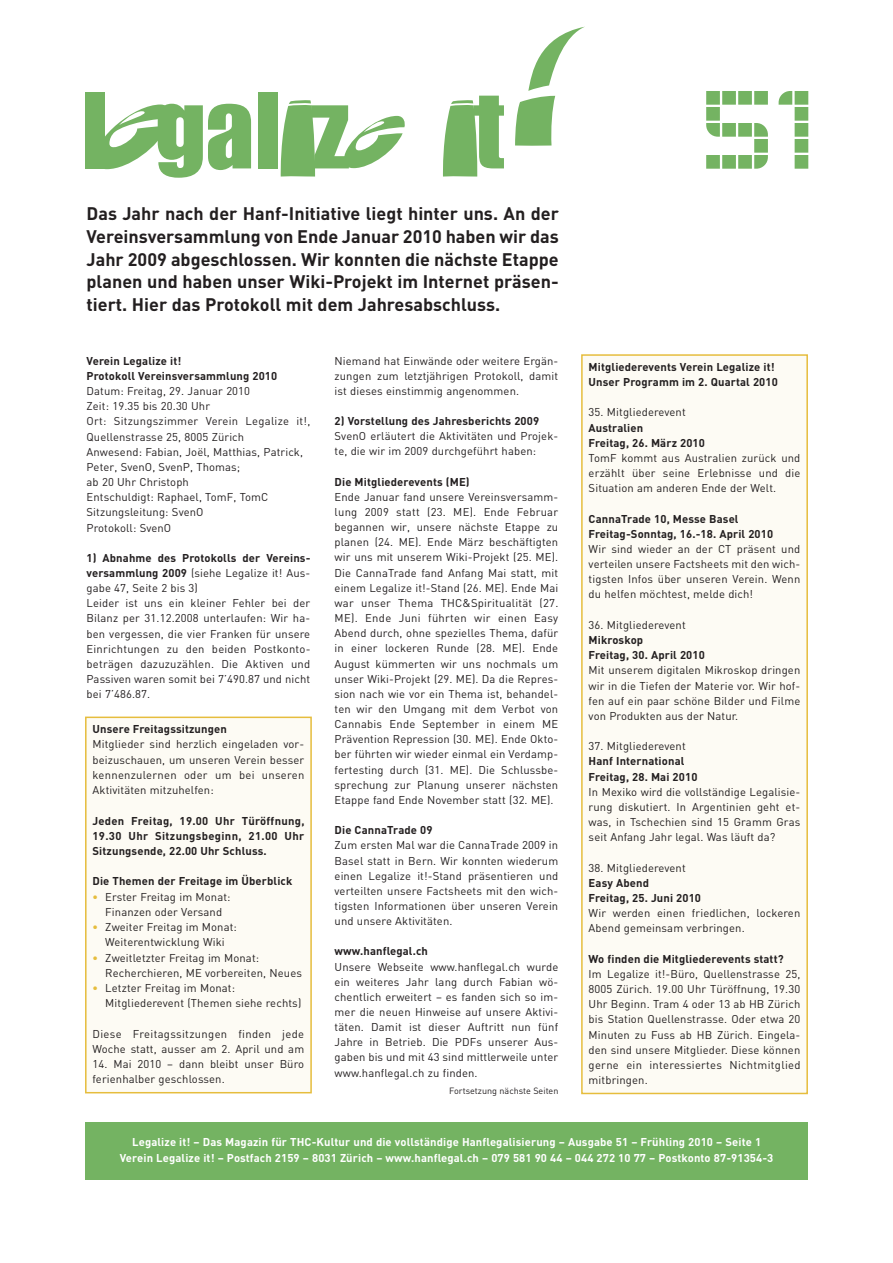
<style>
.page{position:relative;width:893px;height:1263px;background:#fff}
.page>*{position:absolute;margin:0;border:0;box-sizing:border-box;transform-origin:0 0}
.t1{font:145.5px "Astronaut";color:#74b362}
.t2{font:700 18px/22.5px "DIN";color:#231f20;text-align:justify}
.t3{font:11.25px/15.1px "DIN";letter-spacing:.01em;color:#231f20;text-align:justify}
.t4{font:700 11.25px/15.1px "DIN";letter-spacing:.01em;color:#231f20}
.t5{font:700 11.25px/15.1px "DIN";letter-spacing:.01em;color:#fff;text-align:center}
.t6{font:9px "DIN";color:#231f20}
.s1{font-weight:700}
.s2{font-weight:700;color:#e6bd3d}
</style>
<div class="page">
<div style="left:85px;top:92px;width:20px;height:76px;background:#74b362"></div>
<div style="left:258px;top:92px;width:19px;height:76px;background:#74b362"></div>
<svg style="left:95px;top:104px;width:156px;height:74px"></svg>
<svg style="left:515px;top:27px;width:69px;height:119px"></svg>
<svg style="left:280px;top:100px;width:125px;height:77px"></svg>
<svg style="left:443px;top:96px;width:61px;height:81px"></svg>
<div style="left:85px;top:1122px;width:723px;height:57px;background:#74b362"></div>
<div style="left:582px;top:355px;width:225px;height:738px;background:#fdfbf4"></div>
<div style="left:581px;top:354px;width:227px;height:740px;border:2px solid #e6bd3d"></div>
<div style="left:86px;top:717px;width:225px;height:376px;background:#fdfbf4"></div>
<div style="left:85px;top:716px;width:227px;height:377px;border:2px solid #e6bd3d"></div>
<p class="t2" style="left:87px;top:203px;width:474px">Das Jahr nach der Hanf-Initiative liegt hinter uns. An der Vereinsversammlung von Ende Januar 2010 haben wir das Jahr 2009 abgeschlossen. Wir konnten die nächste Etappe planen und haben unser Wiki-Projekt im Internet präsen&shy;tiert. Hier das Protokoll mit dem Jahresabschluss.</p>
<p class="t4" style="left:87px;top:353px;width:192px">Verein Legalize it!<br>Protokoll Vereinsversammlung 2010</p>
<p class="t3" style="left:87px;top:384px;width:225px;text-align:left">Datum: Freitag, 29. Januar 2010<br>Zeit: 19.35 bis 20.30 Uhr<br>Ort: Sitzungszimmer Verein Legalize it!,<br>Quellenstrasse 25, 8005 Zürich<br>Anwesend: Fabian, Joël, Matthias, Patrick,<br>Peter, SvenO, SvenP, Thomas;<br>ab 20 Uhr Christoph<br>Entschuldigt: Raphael, TomF, TomC<br>Sitzungsleitung: SvenO<br>Protokoll: SvenO</p>
<p class="t3" style="left:87px;top:550px;width:225px;text-align:left"><span class="s1">1) Abnahme des Protokolls der Vereins&shy;versammlung 2009</span> (siehe Legalize it! Aus&shy;gabe 47, Seite 2 bis 3)<br>Leider ist uns ein kleiner Fehler bei der Bilanz per 31.12.2008 unterlaufen: Wir ha&shy;ben vergessen, die vier Franken für unsere Einrichtungen zu den beiden Postkonto&shy;beträgen dazuzuzählen. Die Aktiven und Passiven waren somit bei 7’490.87 und nicht bei 7’486.87.</p>
<p class="t4" style="left:93px;top:722px;width:136px">Unsere Freitagssitzungen</p>
<p class="t3" style="left:93px;top:737px;width:213px">Mitglieder sind herzlich eingeladen vor&shy;beizuschauen, um unseren Verein besser kennenzulernen oder um bei unseren Aktivitäten mitzuhelfen:</p>
<p class="t4" style="left:93px;top:813px;width:213px;text-align:justify">Jeden Freitag, 19.00 Uhr Türöffnung, 19.30 Uhr Sitzungsbeginn, 21.00 Uhr Sitzungsende, 22.00 Uhr Schluss.</p>
<p class="t4" style="left:93px;top:874px;width:201px">Die Themen der Freitage im Überblick</p>
<p class="t3" style="left:93px;top:889px;width:140px;text-align:center"><span class="s2">•</span> Erster Freitag im Monat:<br>Finanzen oder Versand</p>
<p class="t3" style="left:93px;top:919px;width:146px;text-align:center"><span class="s2">•</span> Zweiter Freitag im Monat:<br>Weiterentwicklung Wiki</p>
<p class="t3" style="left:105px;top:950px;width:198px;text-indent:-13px"><span class="s2">•</span> Zweitletzter Freitag im Monat:<br>Recherchieren, ME vorbereiten, Neues</p>
<p class="t3" style="left:105px;top:980px;width:198px;text-indent:-13px"><span class="s2">•</span> Letzter Freitag im Monat:<br>Mitgliederevent (Themen siehe rechts)</p>
<p class="t3" style="left:93px;top:1026px;width:213px">Diese Freitagssitzungen finden jede<br>Woche statt, ausser am 2. April und am</p>
<p class="t3" style="left:93px;top:1057px;width:213px">14. Mai 2010 – dann bleibt unser Büro ferienhalber geschlossen.</p>
<p class="t3" style="left:335px;top:353px;width:225px">Niemand hat Einwände oder weitere Ergän&shy;zungen zum letztjährigen Protokoll, damit ist dieses einstimmig angenommen.</p>
<p class="t4" style="left:335px;top:414px;width:206px">2) Vorstellung des Jahresberichts 2009</p>
<p class="t3" style="left:335px;top:429px;width:225px">SvenO erläutert die Aktivitäten und Projek&shy;te, die wir im 2009 durchgeführt haben:</p>
<p class="t4" style="left:335px;top:474px;width:137px">Die Mitgliederevents (ME)</p>
<p class="t3" style="left:335px;top:489px;width:225px">Ende Januar fand unsere Vereinsversamm&shy;lung 2009 statt (23. ME). Ende Februar begannen wir, unsere nächste Etappe zu planen (24. ME). Ende März beschäftigten wir uns mit unserem Wiki-Projekt (25. ME).<br>Die CannaTrade fand Anfang Mai statt, mit einem Legalize it!-Stand (26. ME). Ende Mai war unser Thema THC&amp;Spiritualität (27.<br>ME). Ende Juni führten wir einen Easy Abend durch, ohne spezielles Thema, dafür in einer lockeren Runde (28. ME). Ende August kümmerten wir uns nochmals um unser Wiki-Projekt (29. ME). Da die Repres&shy;sion nach wie vor ein Thema ist, behandel&shy;ten wir den Umgang mit dem Verbot von Cannabis Ende September in einem ME Prävention Repression (30. ME). Ende Okto&shy;ber führten wir wieder einmal ein Verdamp&shy;fertesting durch (31. ME). Die Schlussbe&shy;sprechung zur Planung unserer nächsten Etappe fand Ende November statt (32. ME).</p>
<p class="t4" style="left:335px;top:823px;width:99px">Die CannaTrade 09</p>
<p class="t3" style="left:335px;top:838px;width:225px">Zum ersten Mal war die CannaTrade 2009 in Basel statt in Bern. Wir konnten wiederum einen Legalize it!-Stand präsentieren und verteilten unsere Factsheets mit den wich&shy;tigsten Informationen über unseren Verein und unsere Aktivitäten.</p>
<p class="t4" style="left:335px;top:944px;width:95px">www.hanflegal.ch</p>
<p class="t3" style="left:335px;top:959px;width:225px">Unsere Webseite www.hanflegal.ch wurde ein weiteres Jahr lang durch Fabian wö&shy;chentlich erweitert – es fanden sich so im&shy;mer die neuen Hinweise auf unsere Aktivi&shy;täten. Damit ist dieser Auftritt nun fünf Jahre in Betrieb. Die PDFs unserer Aus&shy;gaben bis und mit 43 sind mittlerweile unter www.hanflegal.ch zu finden.</p>
<p class="t6" style="left:449px;top:1085px;width:111px">Fortsetzung nächste Seiten</p>
<h1 class="t1" style="left:695px;top:33px;width:114px">51</h1>
<p class="t4" style="left:589px;top:359px;width:191px">Mitgliederevents Verein Legalize it!<br>Unser Programm im 2. Quartal 2010</p>
<p class="t3" style="left:589px;top:405px;width:99px">35. Mitgliederevent</p>
<p class="t4" style="left:589px;top:420px;width:118px">Australien<br>Freitag, 26. März 2010</p>
<p class="t3" style="left:589px;top:450px;width:213px">TomF kommt aus Australien zurück und erzählt über seine Erlebnisse und die Situation am anderen Ende der Welt.</p>
<p class="t4" style="left:589px;top:511px;width:186px">CannaTrade 10, Messe Basel<br>Freitag-Sonntag, 16.-18. April 2010</p>
<p class="t3" style="left:589px;top:541px;width:213px">Wir sind wieder an der CT präsent und verteilen unsere Factsheets mit den wich&shy;tigsten Infos über unseren Verein. Wenn du helfen möchtest, melde dich!</p>
<p class="t3" style="left:589px;top:617px;width:99px">36. Mitgliederevent</p>
<p class="t4" style="left:589px;top:632px;width:118px">Mikroskop<br>Freitag, 30. April 2010</p>
<p class="t3" style="left:589px;top:663px;width:213px">Mit unserem digitalen Mikroskop dringen wir in die Tiefen der Materie vor. Wir hof&shy;fen auf ein paar schöne Bilder und Filme von Produkten aus der Natur.</p>
<p class="t3" style="left:589px;top:739px;width:99px">37. Mitgliederevent</p>
<p class="t4" style="left:589px;top:754px;width:110px">Hanf International<br>Freitag, 28. Mai 2010</p>
<p class="t3" style="left:589px;top:784px;width:213px">In Mexiko wird die vollständige Legalisie&shy;rung diskutiert. In Argentinien geht et&shy;was, in Tschechien sind 15 Gramm Gras seit Anfang Jahr legal. Was läuft da?</p>
<p class="t3" style="left:589px;top:860px;width:99px">38. Mitgliederevent</p>
<p class="t4" style="left:589px;top:875px;width:114px">Easy Abend<br>Freitag, 25. Juni 2010</p>
<p class="t3" style="left:589px;top:906px;width:213px">Wir werden einen friedlichen, lockeren<br>Abend gemeinsam verbringen.</p>
<p class="t4" style="left:589px;top:951px;width:196px">Wo finden die Mitgliederevents statt?</p>
<p class="t3" style="left:589px;top:966px;width:213px">Im Legalize it!-Büro, Quellenstrasse 25, 8005 Zürich. 19.00 Uhr Türöffnung, 19.30<br>Uhr Beginn. Tram 4 oder 13 ab HB Zürich bis Station Quellenstrasse. Oder etwa 20<br>Minuten zu Fuss ab HB Zürich. Eingela&shy;den sind unsere Mitglieder. Diese können gerne ein interessiertes Nichtmitglied mitbringen.</p>
<p class="t5" style="left:120px;top:1135px;width:655px">Legalize it! – Das Magazin für THC-Kultur und die vollständige Hanflegalisierung – Ausgabe 51 – Frühling 2010 – Seite 1<br>Verein Legalize it! – Postfach 2159 – 8031 Zürich – www.hanflegal.ch – 079 581 90 44 – 044 272 10 77 – Postkonto 87-91354-3</p>
</div>
